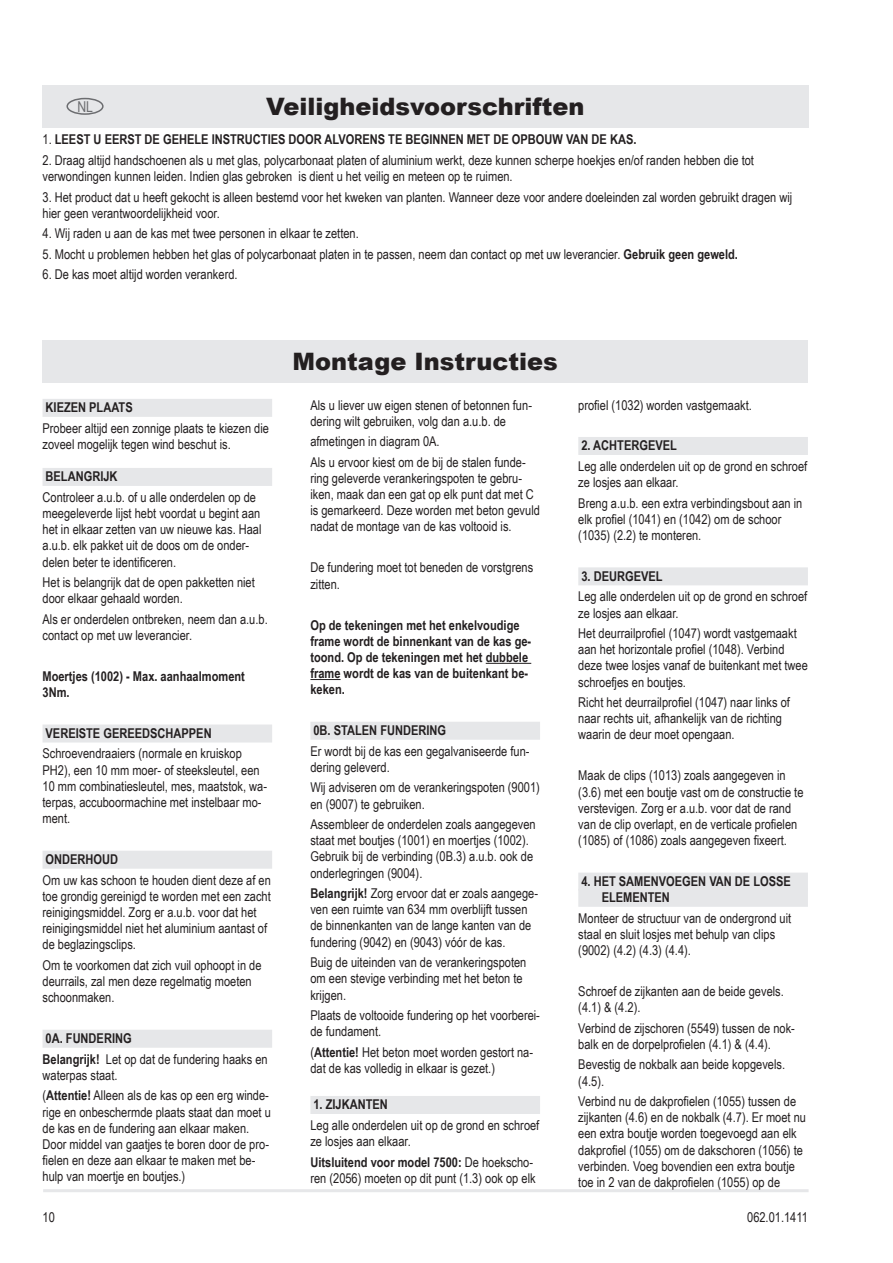
<style>
.page{position:relative;width:893px;height:1263px;background:#fff}
.page>*{position:absolute;margin:0;border:0;box-sizing:border-box;transform-origin:0 0}
.t1{font:900 24px "Arial";color:#231f20}
.t2{font:15px "Arial Narrow";color:#6c6d70}
.t3{font:13.5px/16.2px "Arial Narrow";color:#231f20}
.t4{font:700 13.5px/16.2px "Arial Narrow";color:#231f20}
.s1{font-weight:400}
.s2{font-weight:700}
</style>
<div class="page">
<hr style="left:43px;top:1189px;width:766px;height:3px;background:#e6e7e9">
<div style="left:43px;top:399px;width:229px;height:18px;background:#e6e7e9"></div>
<div style="left:43px;top:468px;width:229px;height:18px;background:#e6e7e9"></div>
<div style="left:43px;top:724px;width:229px;height:18px;background:#e6e7e9"></div>
<div style="left:43px;top:851px;width:229px;height:18px;background:#e6e7e9"></div>
<div style="left:43px;top:1030px;width:229px;height:18px;background:#e6e7e9"></div>
<hr style="left:486px;top:663px;width:45px;height:1px;background:#231f20">
<hr style="left:310px;top:679px;width:31px;height:1px;background:#231f20">
<div style="left:310px;top:722px;width:230px;height:18px;background:#e6e7e9"></div>
<div style="left:310px;top:1096px;width:230px;height:18px;background:#e6e7e9"></div>
<div style="left:578px;top:437px;width:230px;height:18px;background:#e6e7e9"></div>
<div style="left:578px;top:567px;width:230px;height:18px;background:#e6e7e9"></div>
<div style="left:578px;top:872px;width:230px;height:18px;background:#e6e7e9"></div>
<div style="left:578px;top:889px;width:230px;height:18px;background:#e6e7e9"></div>
<div style="left:43px;top:85px;width:765px;height:43px;background:#e6e7e9"></div>
<div style="left:43px;top:340px;width:765px;height:43px;background:#e6e7e9"></div>
<div style="left:66px;top:98px;width:38px;height:17px;border:2px solid #6c6d70;border-radius:50%"></div>
<p class="t2" style="left:77px;top:95px;width:17px">NL</p>
<h1 class="t1" style="left:219px;top:89px;width:414px">SICHERHEITSVORKEHRUNGEN</h1>
<h1 class="t1" style="left:266px;top:89px;width:320px">Veiligheidsvoorschriften</h1>
<p class="t4" style="left:43px;top:131px;width:138px"><span class="s1">1.</span> LEEST U EERST DE GEHELE</p>
<p class="t4" style="left:212px;top:131px;width:122px">INSTRUCTIES DOOR ALVO</p>
<p class="t4" style="left:354px;top:131px;width:122px">RENS TE BEGINNEN MET</p>
<p class="t4" style="left:493px;top:131px;width:53px">DE OPBOUW</p>
<p class="t4" style="left:566px;top:131px;width:72px">VAN DEKAS.</p>
<p class="t3" style="left:43px;top:152px;width:713px">2. Draag altijd handschoenen als u met glas, polycarbonaat platen of aluminium werkt, deze kunnen scherpe hoekjes en/of randen hebben die tot verwondingen kunnen leiden. Indien glas gebroken is dient u het veilig en meteen op te ruimen.</p>
<p class="t3" style="left:43px;top:188px;width:751px">3. Het product dat u heeft gekocht is alleen bestemd voor het kweken van planten. Wanneer deze voor andere doeleinden zal worden gebruikt dragen wij hier geen verantwoordelijkheid voor.</p>
<p class="t3" style="left:43px;top:225px;width:318px">4. Wij raden u aan de kas met twee personen in elkaar te zetten.</p>
<p class="t3" style="left:43px;top:245px;width:697px">5. Mocht u problemen hebben het glas of polycarbonaat platen in te passen, neem dan contact op met uw leverancier. <span class="s2">Gebruik geen geweld.</span></p>
<p class="t3" style="left:43px;top:266px;width:197px">6. De kas moet altijd worden verankerd.</p>
<p class="t4" style="left:46px;top:399px;width:59px">KIEZEN PLAAT</p>
<p class="t4" style="left:125px;top:399px;width:9px">S</p>
<p class="t3" style="left:43px;top:419px;width:228px">Probeer altijd een zonnige plaats te kiezen die zoveel mogelijk tegen wind beschut is.</p>
<p class="t4" style="left:46px;top:468px;width:73px">BELANGRIJK</p>
<p class="t3" style="left:43px;top:488px;width:221px">Controleer a.u.b. of u alle onderdelen op de meegeleverde lijst hebt voordat u begint aan het in elkaar zetten van uw nieuwe kas. Haal a.u.b. elk pakket uit de doos om de onder&shy;delen beter te identificeren.</p>
<p class="t3" style="left:43px;top:574px;width:214px">Het is belangrijk dat de open pakketten niet door elkaar gehaald worden.</p>
<p class="t3" style="left:43px;top:610px;width:227px">Als er onderdelen ontbreken, neem dan a.u.b. contact op met uw leverancier.</p>
<p class="t4" style="left:43px;top:667px;width:204px">Moertjes (1002) - Max. aanhaalmoment<br>3Nm.</p>
<p class="t4" style="left:46px;top:724px;width:168px">VEREISTE GEREEDSCHAPPEN</p>
<p class="t3" style="left:43px;top:745px;width:226px">Schroevendraaiers (normale en kruiskop PH2), een 10 mm moer- of steeksleutel, een 10 mm combinatiesleutel, mes, maatstok, wa&shy;terpas, accuboormachine met instelbaar mo&shy;ment.</p>
<p class="t4" style="left:46px;top:851px;width:49px">ONDERHOU</p>
<p class="t4" style="left:110px;top:851px;width:9px">D</p>
<p class="t3" style="left:43px;top:871px;width:230px">Om uw kas schoon te houden dient deze af en toe grondig gereinigd te worden met een zacht reinigingsmiddel. Zorg er a.u.b. voor dat het reinigingsmiddel niet het aluminium aantast of de beglazingsclips.</p>
<p class="t3" style="left:43px;top:956px;width:221px">Om te voorkomen dat zich vuil ophoopt in de deurrails, zal men deze regelmatig moeten schoonmaken.</p>
<p class="t3" style="left:43px;top:1028px;width:227px;line-height:20.4px"><span class="s2">0A. FUNDERING<br>Belangrijk!</span> Let op dat de fundering haaks en</p>
<p class="t3" style="left:43px;top:1064px;width:228px;line-height:20.4px">waterpas staat.<br>(<span class="s2">Attentie!</span> Alleen als de kas op een erg winde-</p>
<p class="t3" style="left:43px;top:1103px;width:230px">rige en onbeschermde plaats staat dan moet u de kas en de fundering aan elkaar maken.<br>Door middel van gaatjes te boren door de pro&shy;fielen en deze aan elkaar te maken met be&shy;hulp van moertje en boutjes.)</p>
<p class="t3" style="left:43px;top:1208px;width:14px">10</p>
<h1 class="t1" style="left:293px;top:344px;width:267px">Montage Instructies</h1>
<p class="t3" style="left:310px;top:396px;width:223px">Als u liever uw eigen stenen of betonnen fun&shy;dering wilt gebruiken, volg dan a.u.b. de</p>
<p class="t3" style="left:310px;top:431px;width:217px;line-height:20.4px">afmetingen in diagram 0A.<br>Als u ervoor kiest om de bij de stalen funde-</p>
<p class="t3" style="left:310px;top:469px;width:231px">ring geleverde verankeringspoten te gebru&shy;iken, maak dan een gat op elk punt dat met C is gemarkeerd. Deze worden met beton gevuld nadat de montage van de kas voltooid is.</p>
<p class="t3" style="left:310px;top:559px;width:224px">De fundering moet tot beneden de vorstgrens zitten.</p>
<p class="t4" style="left:310px;top:616px;width:222px">Op de tekeningen met het enkelvoudige frame wordt de binnenkant van de kas ge&shy;toond. Op de tekeningen met het dubbele frame wordt de kas van de buitenkant be&shy;keken.</p>
<p class="t4" style="left:313px;top:722px;width:36px">0B. STALE</p>
<p class="t4" style="left:369px;top:722px;width:78px">N FUNDERING</p>
<p class="t3" style="left:310px;top:742px;width:221px">Er wordt bij de kas een gegalvaniseerde fun&shy;dering geleverd.</p>
<p class="t3" style="left:310px;top:779px;width:231px">Wij adviseren om de verankeringspoten (9001) en (9007) te gebruiken.</p>
<p class="t3" style="left:310px;top:816px;width:227px">Assembleer de onderdelen zoals aangegeven staat met boutjes (1001) en moertjes (1002).<br>Gebruik bij de verbinding (0B.3) a.u.b. ook de onderlegringen (9004).</p>
<p class="t3" style="left:310px;top:885px;width:229px"><span class="s2">Belangrijk!</span> Zorg ervoor dat er zoals aangege&shy;ven een ruimte van 634 mm overblijft tussen de binnenkanten van de lange kanten van de fundering (9042) en (9043) vóór de kas.</p>
<p class="t3" style="left:310px;top:954px;width:218px">Buig de uiteinden van de verankeringspoten om een stevige verbinding met het beton te krijgen.</p>
<p class="t3" style="left:310px;top:1006px;width:231px">Plaats de voltooide fundering op het voorberei&shy;de fundament.</p>
<p class="t3" style="left:310px;top:1043px;width:224px">(<span class="s2">Attentie!</span> Het beton moet worden gestort na&shy;dat de kas volledig in elkaar is gezet.)</p>
<p class="t4" style="left:313px;top:1096px;width:76px">1. ZIJKANTEN</p>
<p class="t3" style="left:310px;top:1116px;width:230px">Leg alle onderdelen uit op de grond en schroef ze losjes aan elkaar.</p>
<p class="t3" style="left:310px;top:1153px;width:227px"><span class="s2">Uitsluitend voor model 7500:</span> De hoekscho&shy;ren (2056) moeten op dit punt (1.3) ook op elk</p>
<p class="t3" style="left:578px;top:396px;width:175px">profiel (1032) worden vastgemaakt.</p>
<p class="t4" style="left:581px;top:437px;width:21px">2. ACHTE</p>
<p class="t4" style="left:631px;top:437px;width:25px">RGEVEL</p>
<p class="t3" style="left:578px;top:458px;width:230px">Leg alle onderdelen uit op de grond en schroef ze losjes aan elkaar.</p>
<p class="t3" style="left:578px;top:494px;width:226px">Breng a.u.b. een extra verbindingsbout aan in elk profiel (1041) en (1042) om de schoor (1035) (2.2) te monteren.</p>
<p class="t4" style="left:581px;top:567px;width:61px">3. DEURGEVEL</p>
<p class="t3" style="left:578px;top:588px;width:230px">Leg alle onderdelen uit op de grond en schroef ze losjes aan elkaar.</p>
<p class="t3" style="left:578px;top:625px;width:231px">Het deurrailprofiel (1047) wordt vastgemaakt aan het horizontale profiel (1048). Verbind deze twee losjes vanaf de buitenkant met twee schroefjes en boutjes.</p>
<p class="t3" style="left:578px;top:694px;width:213px">Richt het deurrailprofiel (1047) naar links of naar rechts uit, afhankelijk van de richting waarin de deur moet opengaan.</p>
<p class="t3" style="left:578px;top:767px;width:227px">Maak de clips (1013) zoals aangegeven in (3.6) met een boutje vast om de constructie te verstevigen. Zorg er a.u.b. voor dat de rand van de clip overlapt, en de verticale profielen (1085) of (1086) zoals aangegeven fixeert.</p>
<p class="t4" style="left:581px;top:872px;width:21px">4. HET</p>
<p class="t4" style="left:619px;top:872px;width:169px">SAMENVOEGEN VAN DE LOSSE</p>
<p class="t4" style="left:578px;top:889px;width:12px">ELEME</p>
<p class="t4" style="left:640px;top:889px;width:32px">NTEN</p>
<p class="t3" style="left:578px;top:909px;width:214px">Monteer de structuur van de ondergrond uit staal en sluit losjes met behulp van clips (9002) (4.2) (4.3) (4.4).</p>
<p class="t3" style="left:578px;top:983px;width:207px">Schroef de zijkanten aan de beide gevels. (4.1) &amp; (4.2).</p>
<p class="t3" style="left:578px;top:1019px;width:218px">Verbind de zijschoren (5549) tussen de nok&shy;balk en de dorpelprofielen (4.1) &amp; (4.4).</p>
<p class="t3" style="left:578px;top:1056px;width:208px">Bevestig de nokbalk aan beide kopgevels. (4.5).</p>
<p class="t3" style="left:578px;top:1093px;width:229px">Verbind nu de dakprofielen (1055) tussen de zijkanten (4.6) en de nokbalk (4.7). Er moet nu een extra boutje worden toegevoegd aan elk dakprofiel (1055) om de dakschoren (1056) te verbinden. Voeg bovendien een extra boutje toe in 2 van de dakprofielen (1055) op de</p>
<p class="t3" style="left:747px;top:1208px;width:62px">062.01.1411</p>
</div>
